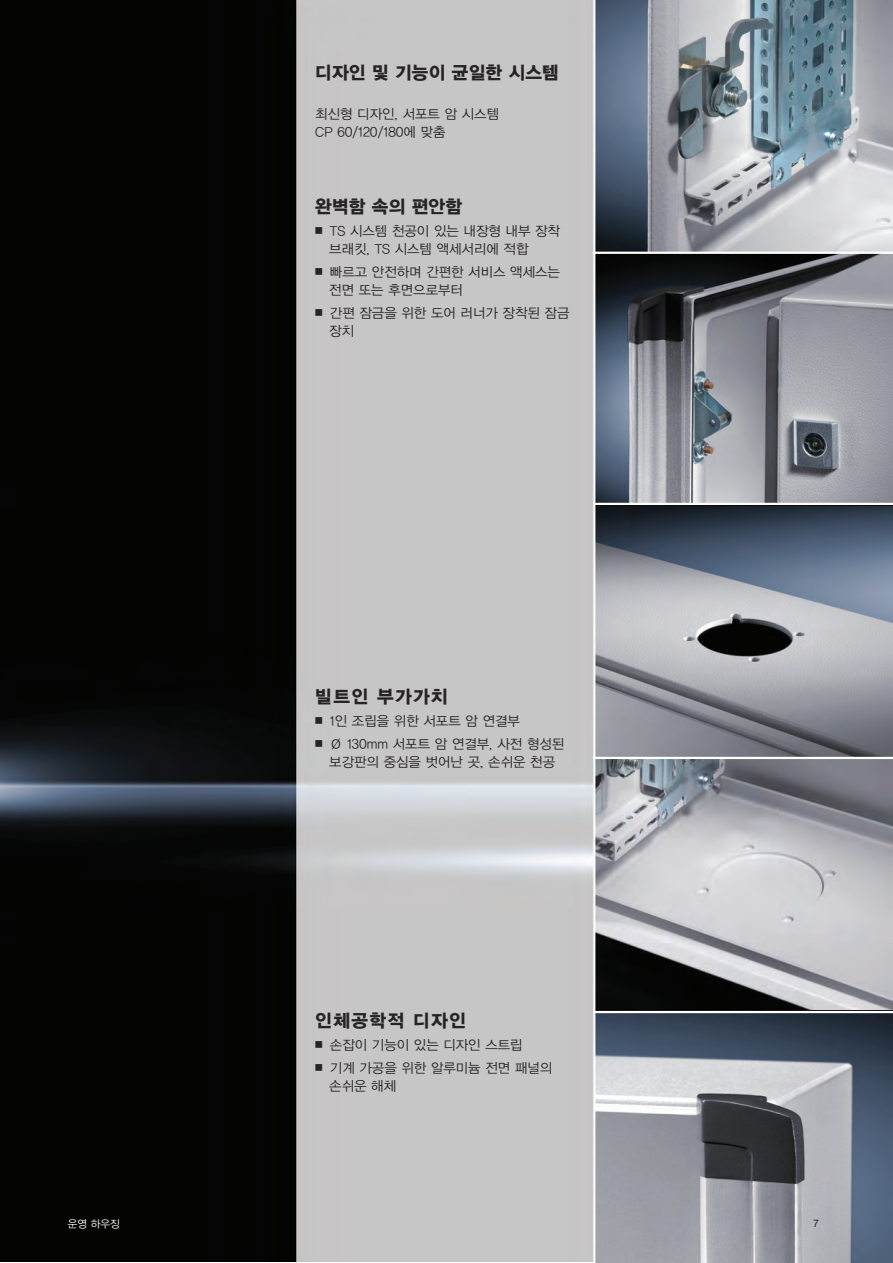
<style>
.page{position:relative;width:893px;height:1263px;background:#fff}
.page>*{position:absolute;margin:0;border:0;box-sizing:border-box;transform-origin:0 0}
.t1{font:18px "YDGO16";letter-spacing:.01em;color:#262324}
.t2{font:18px "YDGO16";letter-spacing:.08em;color:#262324}
.t3{font:13.5px/18px "YDGO12";color:#262324}
.t4{font:10.5px "YDGO12";color:#fff}
.t5{font:10.5px "Neue Helvetica For Rittal";color:#262324}
.s1{font-family:"Neue Helvetica For Rittal"}
</style>
<div class="page">
<img style="left:0;top:0;width:893px;height:1262px">
<img style="left:595px;top:1013px;width:298px;height:250px">
<img style="left:595px;top:0;width:298px;height:252px">
<svg style="left:595px;top:254px;width:298px;height:249px"></svg>
<img style="left:595px;top:506px;width:298px;height:251px">
<img style="left:595px;top:759px;width:298px;height:251px">
<hr style="left:593px;top:0;width:2px;height:1263px;background:#fff">
<hr style="left:593px;top:252px;width:300px;height:2px;background:#fff">
<hr style="left:593px;top:503px;width:300px;height:2px;background:#fff">
<hr style="left:593px;top:757px;width:300px;height:2px;background:#fff">
<hr style="left:593px;top:1011px;width:300px;height:2px;background:#fff">
<p class="t4" style="left:68px;top:1219px;width:53px">운영 하우징</p>
<h1 class="t1" style="left:315px;top:64px;width:245px">디자인 및 기능이 균일한 시스템</h1>
<p class="t3" style="left:315px;top:105px;width:185px">최신형 디자인, 서포트 암 시스템<br>CP 60/120/180에 맞춤</p>
<h1 class="t1" style="left:315px;top:197px;width:148px">완벽함 속의 편안함</h1>
<p class="t3" style="left:329px;top:222px;width:232px;text-indent:-14px"><span class="s1">◾</span> TS 시스템 천공이 있는 내장형 내부 장착 브래킷, TS 시스템 액세서리에 적합</p>
<p class="t3" style="left:329px;top:263px;width:232px;text-indent:-14px"><span class="s1">◾</span> 빠르고 안전하며 간편한 서비스 액세스는 전면 또는 후면으로부터</p>
<p class="t3" style="left:329px;top:304px;width:242px;text-indent:-14px"><span class="s1">◾</span> 간편 잠금을 위한 도어 러너가 장착된 잠금 장치</p>
<h1 class="t1" style="left:315px;top:687px;width:134px">빌트인 부가가치</h1>
<p class="t3" style="left:315px;top:710px;width:250px;line-height:23.2px"><span class="s1">◾</span> 1인 조립을 위한 서포트 암 연결부<br><span class="s1">◾</span> Ø 130mm 서포트 암 연결부, 사전 형성된</p>
<p class="t3" style="left:329px;top:754px;width:227px">보강판의 중심을 벗어난 곳, 손쉬운 천공</p>
<h1 class="t2" style="left:315px;top:1011px;width:152px">인체공학적 디자인</h1>
<p class="t3" style="left:315px;top:1033px;width:238px;line-height:23.2px"><span class="s1">◾</span> 손잡이 기능이 있는 디자인 스트립<br><span class="s1">◾</span> 기계 가공을 위한 알루미늄 전면 패널의</p>
<p class="t3" style="left:329px;top:1077px;width:68px">손쉬운 해체</p>
<p class="t5" style="left:813px;top:1217px;width:7px">7</p>
</div>
